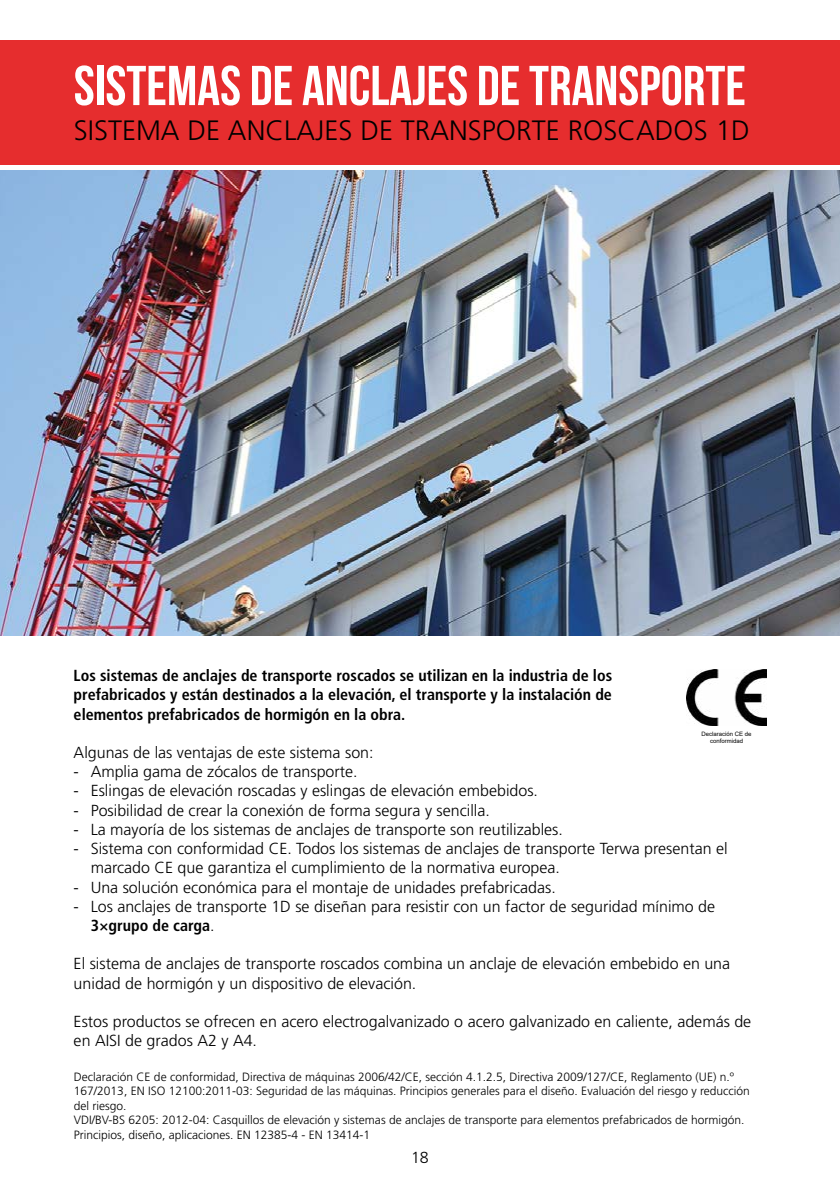
<style>
.page{position:relative;width:840px;height:1191px;background:#fff}
.page>*{position:absolute;margin:0;border:0;box-sizing:border-box;transform-origin:0 0}
.t1{font:700 56px "Bebas Neue";color:#fff}
.t2{font:300 28px "Frutiger";color:#000}
.t3{font:300 16px/19.2px "Frutiger";color:#000}
.t4{font:700 condensed 16px/19.2px "Frutiger";color:#000;text-align:justify}
.t5{font:300 12px/14.4px "Frutiger";color:#000}
.t6{font:6px/7.2px "Arial";color:#000;text-align:center}
.s1{font-weight:700;font-stretch:condensed}
</style>
<div class="page">
<div style="left:0;top:40px;width:839px;height:124px;background:#e62d2e"></div>
<img style="left:686px;top:669px;width:79px;height:56px">
<img style="left:0;top:170px;width:839px;height:465px">
<h1 class="t1" style="left:74px;top:55px;width:673px">SISTEMAS DE ANCLAJES DE TRANSPORTE</h1>
<h2 class="t2" style="left:74px;top:115px;width:677px">SISTEMA DE ANCLAJES DE TRANSPORTE ROSCADOS 1D</h2>
<p class="t4" style="left:74px;top:666px;width:540px">Los sistemas de anclajes de transporte roscados se utilizan en la industria de los prefabricados y están destinados a la elevación, el transporte y la instalación de elementos prefabricados de hormigón en la obra.</p>
<p class="t3" style="left:74px;top:743px;width:301px">Algunas de las ventajas de este sistema son:</p>
<p class="t3" style="left:74px;top:762px;width:285px">- Amplia gama de zócalos de transporte.</p>
<p class="t3" style="left:74px;top:781px;width:465px">- Eslingas de elevación roscadas y eslingas de elevación embebidos.</p>
<p class="t3" style="left:74px;top:800px;width:417px">- Posibilidad de crear la conexión de forma segura y sencilla.</p>
<p class="t3" style="left:74px;top:819px;width:490px">- La mayoría de los sistemas de anclajes de transporte son reutilizables.</p>
<p class="t3" style="left:91px;top:839px;width:638px;text-indent:-17px">- Sistema con conformidad CE. Todos los sistemas de anclajes de transporte Terwa presentan el marcado CE que garantiza el cumplimiento de la normativa europea.</p>
<p class="t3" style="left:74px;top:877px;width:483px">- Una solución económica para el montaje de unidades prefabricadas.</p>
<p class="t3" style="left:91px;top:896px;width:625px;text-indent:-17px">- Los anclajes de transporte 1D se diseñan para resistir con un factor de seguridad mínimo de<br><span class="s1">3×grupo de carga</span>.</p>
<p class="t3" style="left:74px;top:954px;width:657px">El sistema de anclajes de transporte roscados combina un anclaje de elevación embebido en una unidad de hormigón y un dispositivo de elevación.</p>
<p class="t3" style="left:74px;top:1011px;width:678px">Estos productos se ofrecen en acero electrogalvanizado o acero galvanizado en caliente, además de en AISI de grados A2 y A4.</p>
<p class="t6" style="left:701px;top:730px;width:52px">Declaración CE de conformidad</p>
<p class="t5" style="left:74px;top:1069px;width:677px">Declaración CE de conformidad, Directiva de máquinas 2006/42/CE, sección 4.1.2.5, Directiva 2009/127/CE, Reglamento (UE) n.º 167/2013, EN ISO 12100:2011-03: Seguridad de las máquinas. Principios generales para el diseño. Evaluación del riesgo y reducción del riesgo.<br>VDI/BV-BS 6205: 2012-04: Casquillos de elevación y sistemas de anclajes de transporte para elementos prefabricados de hormigón.<br>Principios, diseño, aplicaciones. EN 12385-4 - EN 13414-1</p>
<p class="t3" style="left:411px;top:1148px;width:19px">18</p>
</div>
